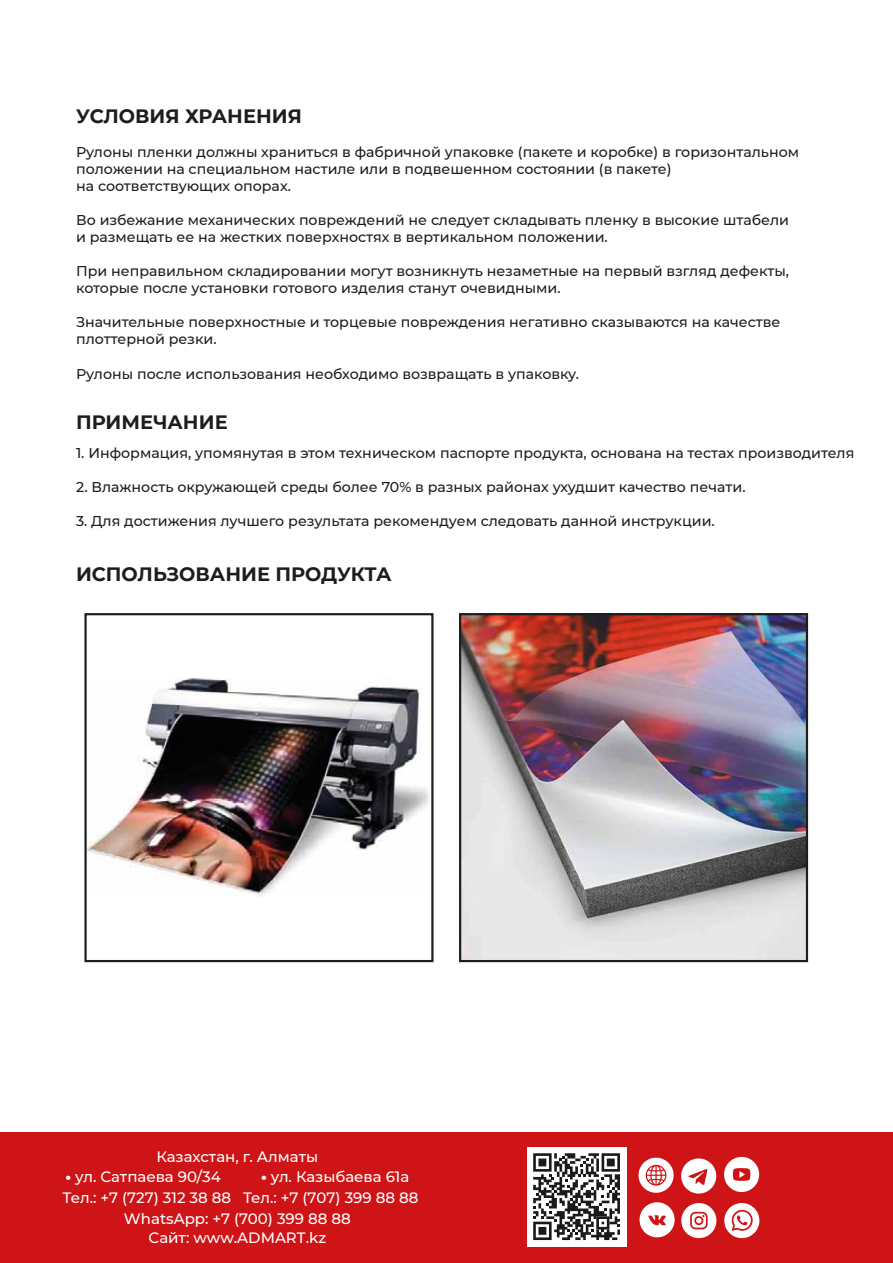
<style>
.page{position:relative;width:893px;height:1263px;background:#fff}
.page>*{position:absolute;margin:0;border:0;box-sizing:border-box;transform-origin:0 0}
.t1{font:700 19.35px "Montserrat";color:#1d1d1b}
.t2{font:500 15px "Montserrat";color:#fff}
.t3{font:500 14.25px/17.1px "Montserrat";color:#1d1d1b}
.s1{font-weight:800}
</style>
<div class="page">
<img style="left:87px;top:678px;width:343px;height:219px">
<div style="left:84px;top:613px;width:349px;height:349px;border:2px solid #1d1d1b"></div>
<img style="left:462px;top:616px;width:343px;height:343px">
<div style="left:459px;top:613px;width:349px;height:349px;border:2px solid #1d1d1b"></div>
<div style="left:0;top:1133px;width:893px;height:130px;background:#ce1417"></div>
<div style="left:0;top:1132px;width:893px;height:131px;border:1px solid #ce1417"></div>
<div style="left:527px;top:1147px;width:100px;height:99px;background:#fff"></div>
<svg style="left:533px;top:1153px;width:87px;height:87px"></svg>
<svg style="left:681px;top:1203px;width:35px;height:35px"></svg>
<svg style="left:724px;top:1157px;width:35px;height:35px"></svg>
<svg style="left:681px;top:1158px;width:35px;height:35px"></svg>
<svg style="left:640px;top:1202px;width:35px;height:35px"></svg>
<svg style="left:638px;top:1158px;width:36px;height:35px"></svg>
<svg style="left:724px;top:1203px;width:35px;height:35px"></svg>
<h1 class="t1" style="left:76px;top:102px;width:227px">УСЛОВИЯ ХРАНЕНИЯ</h1>
<p class="t3" style="left:76px;top:143px;width:725px">Рулоны пленки должны храниться в фабричной упаковке (пакете и коробке) в горизонтальном положении на специальном настиле или в подвешенном состоянии (в пакете)<br>на соответствующих опорах.</p>
<p class="t3" style="left:76px;top:211px;width:714px">Во избежание механических повреждений не следует складывать пленку в высокие штабели и размещать ее на жестких поверхностях в вертикальном положении.</p>
<p class="t3" style="left:76px;top:262px;width:714px">При неправильном складировании могут возникнуть незаметные на первый взгляд дефекты, которые после установки готового изделия станут очевидными.</p>
<p class="t3" style="left:76px;top:313px;width:706px">Значительные поверхностные и торцевые повреждения негативно сказываются на качестве плоттерной резки.</p>
<p class="t3" style="left:76px;top:364px;width:504px">Рулоны после использования необходимо возвращать в упаковку.</p>
<h1 class="t1" style="left:76px;top:408px;width:153px">ПРИМЕЧАНИЕ</h1>
<p class="t3" style="left:76px;top:444px;width:780px">1. Информация, упомянутая в этом техническом паспорте продукта, основана на тестах производителя</p>
<p class="t3" style="left:76px;top:478px;width:671px">2. Влажность окружающей среды более 70% в разных районах ухудшит качество печати.</p>
<p class="t3" style="left:76px;top:512px;width:640px">3. Для достижения лучшего результата рекомендуем следовать данной инструкции.</p>
<h1 class="t1" style="left:76px;top:560px;width:317px">ИСПОЛЬЗОВАНИЕ ПРОДУКТА</h1>
<p class="t2" style="left:157px;top:1146px;width:163px">Казахстан, г. Алматы</p>
<p class="t2" style="left:65px;top:1166px;width:157px"><span class="s1">•</span> ул. Сатпаева 90/34</p>
<p class="t2" style="left:261px;top:1166px;width:150px"><span class="s1">•</span> ул. Казыбаева 61а</p>
<p class="t2" style="left:63px;top:1187px;width:357px">Тел.: +7 (727) 312 38 88 Тел.: +7 (707) 399 88 88</p>
<p class="t2" style="left:124px;top:1208px;width:228px">WhatsApp: +7 (700) 399 88 88</p>
<p class="t2" style="left:149px;top:1227px;width:179px">Сайт: www.ADMART.kz</p>
</div>
